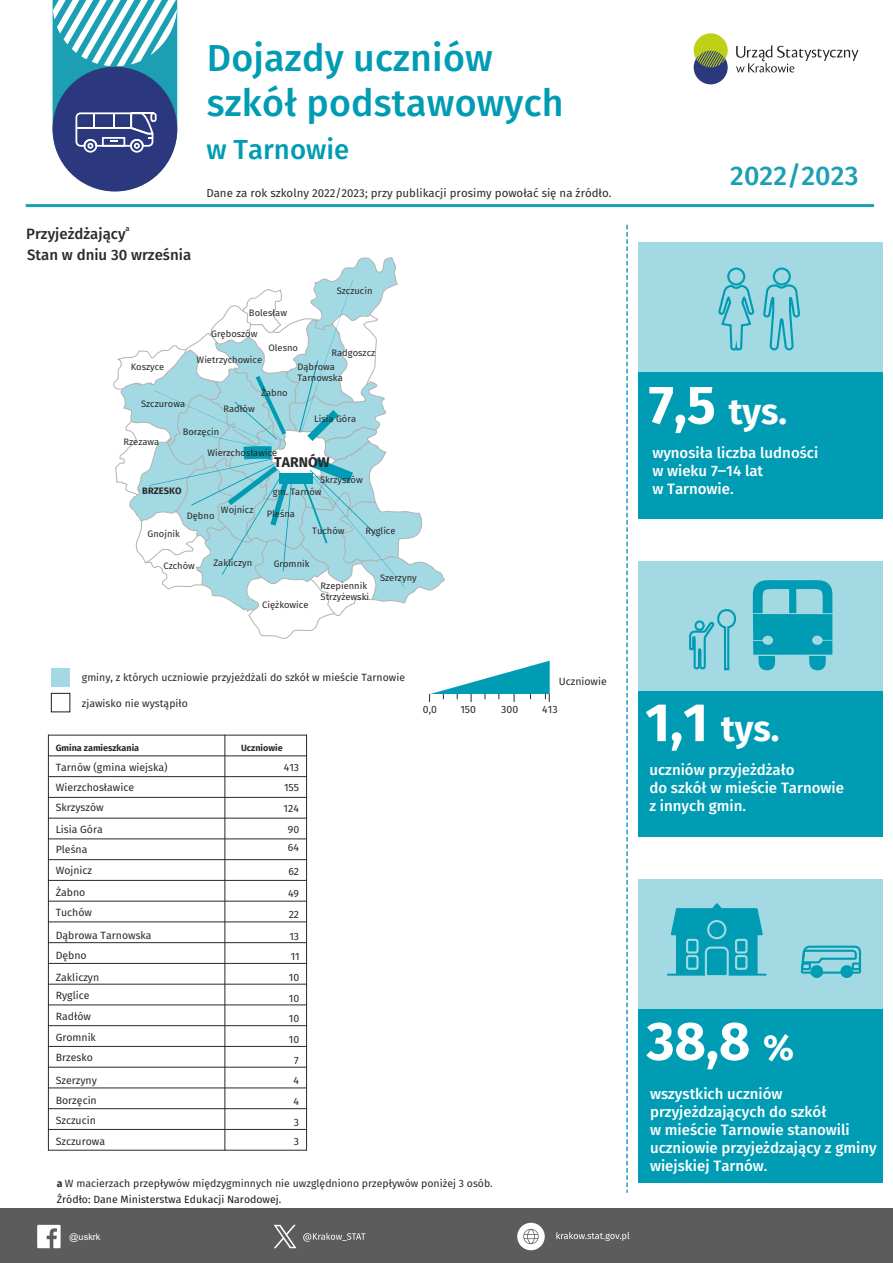
<style>
.page{position:relative;width:893px;height:1263px;background:#fff}
.page>*{position:absolute;margin:0;border:0;box-sizing:border-box;transform-origin:0 0}
.t1{font:700 54px "Fira Sans";color:#fff}
.t2{font:500 37.65px/44.8px "Fira Sans";letter-spacing:.005em;color:#009cb3}
.t3{font:700 36px "Fira Sans";color:#fff}
.t4{font:500 27.6px "Fira Sans";color:#009cb3}
.t5{font:500 27px "Fira Sans";letter-spacing:.005em;color:#1c9eb3}
.t6{font:500 15px/18px "Fira Sans";color:#fff}
.t7{font:500 15px "Fira Sans";color:#2b2929}
.t8{font:700 13.95px "Fira Sans";color:#2b2929}
.t9{font:11.55px "Fira Sans";color:#2b2929}
.t10{font:10.5px/20.7px "Fira Sans";color:#2b2929}
.t11{font:9.3px/11.2px "Fira Sans";color:#2b2929}
.t12{font:700 9.3px "Fira Sans";color:#2b2929}
.t13{font:9.15px "Arial";color:#fff}
.t14{font:700 9px "Fira Sans";color:#2b2929}
.t15{font:500 7.5px "Fira Sans";color:#2b2929}
.s1{font-weight:700}
.s2{color:#1a1a1a}
.s3{font-size:54px}
.s4{font-size:36px}
</style>
<div class="page">
<svg style="left:736px;top:45px;width:122px;height:27px"></svg>
<div style="left:694px;top:50px;width:34px;height:34px;background:#2b387d;border-radius:50%"></div>
<svg style="left:694px;top:33px;width:34px;height:34px"></svg>
<div style="left:0;top:1208px;width:893px;height:54px;background:#5c5c5c"></div>
<hr style="left:26px;top:204px;width:848px;height:3px;background:#1c9eb3">
<svg style="left:52px;top:0;width:126px;height:192px"></svg>
<svg style="left:626px;top:225px;width:2px;height:967px"></svg>
<hr style="left:48px;top:735px;width:1px;height:415px;background:#2b2929">
<hr style="left:224px;top:735px;width:1px;height:415px;background:#2b2929">
<hr style="left:306px;top:735px;width:1px;height:415px;background:#2b2929">
<hr style="left:48px;top:1150px;width:259px;height:1px;background:#2b2929">
<hr style="left:48px;top:1129px;width:259px;height:1px;background:#2b2929">
<hr style="left:48px;top:1108px;width:259px;height:1px;background:#2b2929">
<hr style="left:48px;top:1087px;width:259px;height:1px;background:#2b2929">
<hr style="left:48px;top:1067px;width:259px;height:1px;background:#2b2929">
<hr style="left:48px;top:1046px;width:259px;height:1px;background:#2b2929">
<hr style="left:48px;top:1025px;width:259px;height:1px;background:#2b2929">
<hr style="left:48px;top:1004px;width:259px;height:1px;background:#2b2929">
<hr style="left:48px;top:984px;width:259px;height:1px;background:#2b2929">
<hr style="left:48px;top:963px;width:259px;height:1px;background:#2b2929">
<hr style="left:48px;top:942px;width:259px;height:1px;background:#2b2929">
<hr style="left:48px;top:921px;width:259px;height:1px;background:#2b2929">
<hr style="left:48px;top:901px;width:259px;height:1px;background:#2b2929">
<hr style="left:48px;top:880px;width:259px;height:1px;background:#2b2929">
<hr style="left:48px;top:859px;width:259px;height:1px;background:#2b2929">
<hr style="left:48px;top:838px;width:259px;height:1px;background:#2b2929">
<hr style="left:48px;top:818px;width:259px;height:1px;background:#2b2929">
<hr style="left:48px;top:797px;width:259px;height:1px;background:#2b2929">
<hr style="left:48px;top:776px;width:259px;height:1px;background:#2b2929">
<hr style="left:48px;top:755px;width:259px;height:1px;background:#2b2929">
<hr style="left:48px;top:735px;width:259px;height:1px;background:#2b2929">
<svg style="left:113px;top:257px;width:332px;height:382px"></svg>
<div style="left:51px;top:668px;width:19px;height:19px;background:#a3d9e3"></div>
<div style="left:51px;top:693px;width:19px;height:19px;border:1px solid #1f1c21"></div>
<div style="left:638px;top:1009px;width:245px;height:174px;background:#009cb3"></div>
<div style="left:638px;top:879px;width:245px;height:130px;background:#a3d9e3"></div>
<svg style="left:429px;top:661px;width:121px;height:41px"></svg>
<svg style="left:37px;top:1225px;width:24px;height:23px"></svg>
<svg style="left:303px;top:1233px;width:62px;height:8px"></svg>
<svg style="left:274px;top:1225px;width:23px;height:23px"></svg>
<div style="left:517px;top:1223px;width:28px;height:27px;background:#fff;border-radius:50%"></div>
<svg style="left:523px;top:1229px;width:16px;height:15px"></svg>
<svg style="left:556px;top:1232px;width:73px;height:9px"></svg>
<svg style="left:800px;top:945px;width:61px;height:33px"></svg>
<svg style="left:667px;top:903px;width:100px;height:73px"></svg>
<div style="left:638px;top:691px;width:245px;height:146px;background:#009cb3"></div>
<div style="left:638px;top:561px;width:245px;height:130px;background:#a3d9e3"></div>
<svg style="left:689px;top:609px;width:48px;height:62px"></svg>
<svg style="left:752px;top:580px;width:81px;height:91px"></svg>
<div style="left:638px;top:372px;width:245px;height:146px;background:#009cb3"></div>
<div style="left:638px;top:242px;width:245px;height:130px;background:#a3d9e3"></div>
<div style="left:727px;top:267px;width:18px;height:19px;border:2px solid #009cb3;border-radius:50%"></div>
<svg style="left:718px;top:281px;width:82px;height:70px"></svg>
<div style="left:773px;top:267px;width:18px;height:19px;border:2px solid #009cb3;border-radius:50%"></div>
<div style="left:279px;top:473px;width:34px;height:11px;background:#009cb3"></div>
<h2 class="t2" style="left:207px;top:36px;width:358px">Dojazdy uczniów szkół podstawowych</h2>
<h3 class="t7" style="left:26px;top:225px;width:101px">Przyjeżdżający</h3>
<p class="t15" style="left:126px;top:224px;width:6px">a</p>
<h3 class="t7" style="left:27px;top:246px;width:165px">Stan w dniu 30 września</h3>
<h3 class="t4" style="left:206px;top:133px;width:144px">w Tarnowie</h3>
<p class="t9" style="left:206px;top:186px;width:407px">Dane za rok szkolny 2022/2023; przy publikacji prosimy powołać się na źródło.</p>
<p class="t11" style="left:211px;top:303px;width:77px;line-height:20px;text-indent:38px">Bolesław<br>Gręboszów</p>
<p class="t11" style="left:337px;top:285px;width:37px">Szczucin</p>
<p class="t11" style="left:131px;top:361px;width:35px">Koszyce</p>
<p class="t11" style="left:141px;top:398px;width:46px">Szczurowa</p>
<p class="t11" style="left:268px;top:343px;width:31px">Olesno</p>
<p class="t11" style="left:332px;top:348px;width:45px">Radgoszcz</p>
<p class="t11" style="left:197px;top:354px;width:67px">Wietrzychowice</p>
<p class="t11" style="left:297px;top:361px;width:47px">Dąbrowa<br>Tarnowska</p>
<p class="t11" style="left:261px;top:387px;width:28px">Żabno</p>
<p class="t11" style="left:223px;top:403px;width:33px">Radłów</p>
<p class="t11" style="left:314px;top:414px;width:43px">Lisia Góra</p>
<p class="t11" style="left:124px;top:437px;width:37px">Rzezawa</p>
<p class="t11" style="left:183px;top:426px;width:38px">Borzęcin</p>
<p class="t11" style="left:207px;top:447px;width:71px">Wierzchosławice</p>
<h3 class="t8" style="left:274px;top:454px;width:57px">TARNÓW</h3>
<p class="t11" style="left:320px;top:474px;width:44px">Skrzyszów</p>
<p class="t12" style="left:142px;top:485px;width:41px">BRZESKO</p>
<p class="t11" style="left:273px;top:486px;width:50px">gm. Tarnów</p>
<p class="t11" style="left:221px;top:505px;width:34px">Wojnicz</p>
<p class="t11" style="left:187px;top:510px;width:29px">Dębno</p>
<p class="t11" style="left:267px;top:508px;width:30px">Pleśna</p>
<p class="t11" style="left:312px;top:525px;width:34px">Tuchów</p>
<p class="t11" style="left:365px;top:525px;width:32px">Ryglice</p>
<p class="t11" style="left:380px;top:572px;width:38px">Szerzyny</p>
<p class="t11" style="left:148px;top:529px;width:34px">Gnojnik</p>
<p class="t11" style="left:213px;top:557px;width:40px">Zakliczyn</p>
<p class="t11" style="left:163px;top:560px;width:33px">Czchów</p>
<p class="t11" style="left:274px;top:558px;width:37px">Gromnik</p>
<p class="t11" style="left:262px;top:599px;width:48px">Ciężkowice</p>
<p class="t11" style="left:321px;top:580px;width:50px">Rzepiennik<br>Strzyżewski</p>
<p class="t10" style="left:82px;top:667px;width:325px">gminy, z których uczniowie przyjeżdżali do szkół w mieście Tarnowie</p>
<p class="t10" style="left:559px;top:671px;width:50px">Uczniowie</p>
<p class="t10" style="left:82px;top:693px;width:107px">zjawisko nie wystąpiło</p>
<p class="t14" style="left:56px;top:742px;width:85px">Gmina zamieszkania</p>
<p class="t10" style="left:56px;top:757px;width:113px">Tarnów (gmina wiejska)</p>
<p class="t10" style="left:56px;top:777px;width:80px;line-height:20px">Wierzchosławice<br>Skrzyszów</p>
<p class="t10" style="left:56px;top:819px;width:49px">Lisia Góra</p>
<p class="t14" style="left:241px;top:742px;width:43px">Uczniowie</p>
<p class="t10" style="left:284px;top:757px;width:17px;text-align:center">413<br>155<br>124<br>90</p>
<p class="t10" style="left:56px;top:839px;width:33px">Pleśna</p>
<p class="t10" style="left:288px;top:837px;width:13px">64</p>
<p class="t10" style="left:56px;top:860px;width:38px">Wojnicz</p>
<p class="t10" style="left:288px;top:861px;width:12px">62</p>
<p class="t10" style="left:56px;top:882px;width:38px;line-height:20px">Żabno<br>Tuchów</p>
<p class="t10" style="left:56px;top:925px;width:97px;line-height:20px">Dąbrowa Tarnowska<br>Dębno</p>
<p class="t10" style="left:56px;top:968px;width:45px;line-height:18.5px">Zakliczyn<br>Ryglice</p>
<p class="t10" style="left:56px;top:1007px;width:42px">Radłów<br>Gromnik</p>
<p class="t10" style="left:56px;top:1070px;width:43px">Szerzyny</p>
<p class="t10" style="left:56px;top:1047px;width:39px">Brzesko</p>
<p class="t10" style="left:56px;top:1090px;width:43px">Borzęcin</p>
<p class="t10" style="left:56px;top:1110px;width:42px">Szczucin</p>
<p class="t10" style="left:56px;top:1131px;width:51px">Szczurowa</p>
<p class="t10" style="left:288px;top:883px;width:13px">49<br>22</p>
<p class="t10" style="left:289px;top:926px;width:12px;text-align:center">13<br>11<br>10<br>10<br>10<br>10<br>7<br>4<br>4<br>3</p>
<p class="t10" style="left:294px;top:1130px;width:7px">3</p>
<p class="t10" style="left:423px;top:699px;width:16px">0,0</p>
<p class="t10" style="left:460px;top:699px;width:17px">150</p>
<p class="t10" style="left:501px;top:699px;width:18px">300</p>
<p class="t10" style="left:542px;top:699px;width:17px">413</p>
<p class="t10" style="left:57px;top:1175px;width:438px;line-height:16.4px"><span class="s1">a</span> W macierzach przepływów międzygminnych nie uwzględniono przepływów poniżej 3 osób.<br><span class="s2">Źródło: Dane Ministerstwa Edukacji Narodowej.</span></p>
<p class="t13" style="left:69px;top:1233px;width:33px">@uskrk</p>
<h3 class="t5" style="left:730px;top:160px;width:130px">2022/2023</h3>
<h3 class="t3" style="left:649px;top:390px;width:140px"><span class="s3">7,5</span> tys.</h3>
<h3 class="t6" style="left:652px;top:444px;width:167px">wynosiła liczba ludności w wieku 7‒14 lat<br>w Tarnowie.</h3>
<h3 class="t3" style="left:645px;top:707px;width:136px"><span class="s3">1,1</span> tys.</h3>
<h3 class="t6" style="left:649px;top:761px;width:196px">uczniów przyjeżdżało<br>do szkół w mieście Tarnowie z innych gmin.</h3>
<h1 class="t1" style="left:646px;top:1009px;width:149px">38,8 <span class="s4">%</span></h1>
<h3 class="t6" style="left:650px;top:1084px;width:228px">wszystkich uczniów przyjeżdzających do szkół<br>w mieście Tarnowie stanowili uczniowie przyjeżdzający z gminy wiejskiej Tarnów.</h3>
</div>
